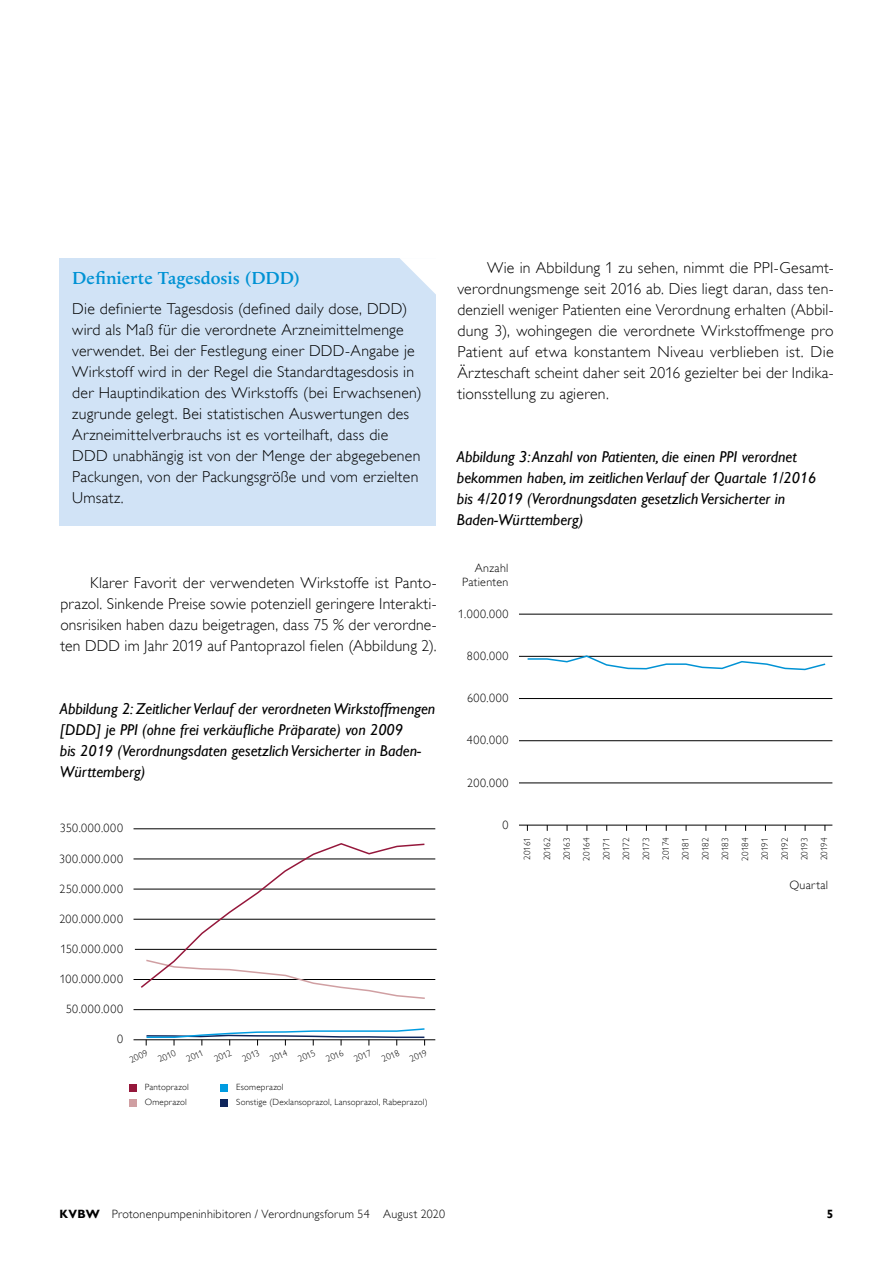
<style>
.page{position:relative;width:893px;height:1263px;background:#fff}
.page>*{position:absolute;margin:0;border:0;box-sizing:border-box;transform-origin:0 0}
.t1{font:600 18px "Apolline Std";letter-spacing:-.01em;color:#0092d4}
.t2{font:300 15.75px/21px "Gill Alt One";letter-spacing:.015em;color:#000;text-align:justify}
.t3{font:italic 15.75px/21px "Gill Alt One";color:#000}
.t4{font:300 12px/14.2px "Gill Alt One";letter-spacing:.03em;color:#000;text-align:right}
.t5{font:300 12px "Gill Alt One";letter-spacing:.055em;color:#000}
.t6{font:700 12px "Gill Alt One";color:#000}
.t7{font:300 9px/19.8px "Gill Alt One";letter-spacing:.015em;color:#000}
.s1{font-weight:700}
</style>
<div class="page">
<div style="left:60px;top:258px;width:376px;height:267px;background:#d1e3f6"></div>
<svg style="left:400px;top:258px;width:36px;height:36px"></svg>
<hr style="left:134px;top:1039px;width:301px;height:1px;background:#000">
<hr style="left:134px;top:1009px;width:301px;height:1px;background:#000">
<hr style="left:134px;top:979px;width:301px;height:1px;background:#000">
<hr style="left:134px;top:919px;width:301px;height:1px;background:#000">
<hr style="left:134px;top:828px;width:301px;height:1px;background:#000">
<hr style="left:134px;top:859px;width:301px;height:1px;background:#000">
<hr style="left:134px;top:889px;width:301px;height:1px;background:#000">
<hr style="left:135px;top:949px;width:302px;height:1px;background:#000">
<div style="left:129px;top:1084px;width:7px;height:7px;background:#95173b"></div>
<div style="left:220px;top:1084px;width:8px;height:7px;background:#009ce1"></div>
<div style="left:129px;top:1099px;width:7px;height:7px;background:#d09fa2"></div>
<div style="left:220px;top:1099px;width:8px;height:7px;background:#0f265c"></div>
<svg style="left:145px;top:1028px;width:281px;height:17px"></svg>
<svg style="left:139px;top:843px;width:287px;height:156px"></svg>
<hr style="left:519px;top:825px;width:313px;height:1px;background:#000">
<hr style="left:519px;top:783px;width:313px;height:1px;background:#000">
<hr style="left:519px;top:740px;width:313px;height:1px;background:#000">
<hr style="left:519px;top:614px;width:313px;height:1px;background:#000">
<hr style="left:519px;top:656px;width:313px;height:1px;background:#000">
<hr style="left:519px;top:698px;width:313px;height:1px;background:#000">
<svg style="left:526px;top:655px;width:301px;height:16px"></svg>
<p class="t1" style="left:72px;top:268px;width:229px">Definierte Tagesdosis (DDD)</p>
<p class="t2" style="left:72px;top:298px;width:351px;text-align:left">Die definierte Tagesdosis (defined daily dose, DDD) wird als Maß für die verordnete Arzneimittelmenge verwendet. Bei der Festlegung einer DDD-Angabe je Wirkstoff wird in der Regel die Standardtagesdosis in der Hauptindikation des Wirkstoffs (bei Erwachsenen) zugrunde gelegt. Bei statistischen Auswertungen des Arzneimittelverbrauchs ist es vorteilhaft, dass die DDD unabhängig ist von der Menge der abgegebenen Packungen, von der Packungsgröße und vom erzielten Umsatz.</p>
<p class="t2" style="left:60px;top:572px;width:378px;text-indent:30px">Klarer Favorit der verwendeten Wirkstoffe ist Panto&shy;prazol. Sinkende Preise sowie potenziell geringere Interakti&shy;onsrisiken haben dazu beigetragen, dass 75 % der verordne&shy;ten DDD im Jahr 2019 auf Pantoprazol fielen (Abbildung 2).</p>
<p class="t3" style="left:60px;top:698px;width:377px">Abbildung 2: Zeitlicher Verlauf der verordneten Wirkstoffmengen [DDD] je PPI (ohne frei verkäufliche Präparate) von 2009<br>bis 2019 (Verordnungsdaten gesetzlich Versicherter in Baden-Württemberg)</p>
<p class="t5" style="left:60px;top:821px;width:65px">350.000.000</p>
<p class="t5" style="left:59px;top:851px;width:65px">300.000.000</p>
<p class="t5" style="left:60px;top:882px;width:65px">250.000.000</p>
<p class="t5" style="left:59px;top:912px;width:65px">200.000.000</p>
<p class="t5" style="left:60px;top:942px;width:64px">150.000.000</p>
<p class="t5" style="left:60px;top:972px;width:65px">100.000.000</p>
<p class="t4" style="left:66px;top:1002px;width:58px">50.000.000</p>
<p class="t4" style="left:117px;top:1032px;width:7px">0</p>
<p class="t7" style="left:126px;top:1051px;width:20px;rotate:-24deg">2009</p>
<p class="t7" style="left:155px;top:1050px;width:20px;rotate:-24deg">2010</p>
<p class="t7" style="left:183px;top:1050px;width:19px;rotate:-24deg">2011</p>
<p class="t7" style="left:211px;top:1050px;width:19px;rotate:-24deg">2012</p>
<p class="t7" style="left:239px;top:1050px;width:19px;rotate:-24deg">2013</p>
<p class="t7" style="left:267px;top:1050px;width:19px;rotate:-24deg">2014</p>
<p class="t7" style="left:295px;top:1050px;width:19px;rotate:-24deg">2015</p>
<p class="t7" style="left:323px;top:1050px;width:19px;rotate:-24deg">2016</p>
<p class="t7" style="left:351px;top:1050px;width:19px;rotate:-24deg">2017</p>
<p class="t7" style="left:378px;top:1050px;width:20px;rotate:-24deg">2018</p>
<p class="t7" style="left:406px;top:1050px;width:19px;rotate:-24deg">2019</p>
<p class="t7" style="left:145px;top:1077px;width:45px">Pantoprazol</p>
<p class="t7" style="left:236px;top:1077px;width:49px">Esomeprazol</p>
<p class="t7" style="left:145px;top:1092px;width:44px">Omeprazol</p>
<p class="t7" style="left:236px;top:1092px;width:193px">Sonstige (Dexlansoprazol, Lansoprazol, Rabeprazol)</p>
<p class="t2" style="left:457px;top:257px;width:378px;text-indent:30px">Wie in Abbildung 1 zu sehen, nimmt die PPI-Gesamt&shy;verordnungsmenge seit 2016 ab. Dies liegt daran, dass ten&shy;denziell weniger Patienten eine Verordnung erhalten (Abbil&shy;dung 3), wohingegen die verordnete Wirkstoffmenge pro Patient auf etwa konstantem Niveau verblieben ist. Die Ärzteschaft scheint daher seit 2016 gezielter bei der Indika&shy;tionsstellung zu agieren.</p>
<p class="t3" style="left:457px;top:446px;width:361px">Abbildung 3: Anzahl von Patienten, die einen PPI verordnet bekommen haben, im zeitlichen Verlauf der Quartale 1/2016 bis 4/2019 (Verordnungsdaten gesetzlich Versicherter in Baden-Württemberg)</p>
<p class="t4" style="left:462px;top:561px;width:48px">Anzahl<br>Patienten</p>
<p class="t4" style="left:458px;top:606px;width:52px">1.000.000</p>
<p class="t4" style="left:467px;top:649px;width:43px">800.000</p>
<p class="t4" style="left:467px;top:691px;width:43px">600.000</p>
<p class="t4" style="left:467px;top:733px;width:43px">400.000</p>
<p class="t4" style="left:467px;top:775px;width:43px">200.000</p>
<p class="t4" style="left:502px;top:817px;width:7px">0</p>
<p class="t7" style="left:517px;top:860px;width:24px;rotate:-90deg">20161</p>
<p class="t7" style="left:537px;top:860px;width:24px;text-align:justify;rotate:-90deg">20162<br>20163<br>20164</p>
<p class="t7" style="left:596px;top:860px;width:24px;rotate:-90deg">20171</p>
<p class="t7" style="left:616px;top:860px;width:24px;rotate:-90deg">20172<br>20173</p>
<p class="t7" style="left:656px;top:860px;width:24px;rotate:-90deg">20174</p>
<p class="t7" style="left:676px;top:860px;width:24px;rotate:-90deg">20181</p>
<p class="t7" style="left:695px;top:860px;width:24px;rotate:-90deg">20182<br>20183</p>
<p class="t7" style="left:735px;top:860px;width:24px;rotate:-90deg">20184<br>20191</p>
<p class="t7" style="left:775px;top:860px;width:24px;rotate:-90deg">20192</p>
<p class="t7" style="left:794px;top:860px;width:24px;rotate:-90deg">20193<br>20194</p>
<p class="t4" style="left:789px;top:877px;width:40px">Quartal</p>
<p class="t4" style="left:60px;top:1207px;width:387px"><span class="s1">KVBW</span> Protonenpumpeninhibitoren / Verordnungsforum 54 August 2020</p>
<p class="t6" style="left:827px;top:1207px;width:8px">5</p>
</div>
